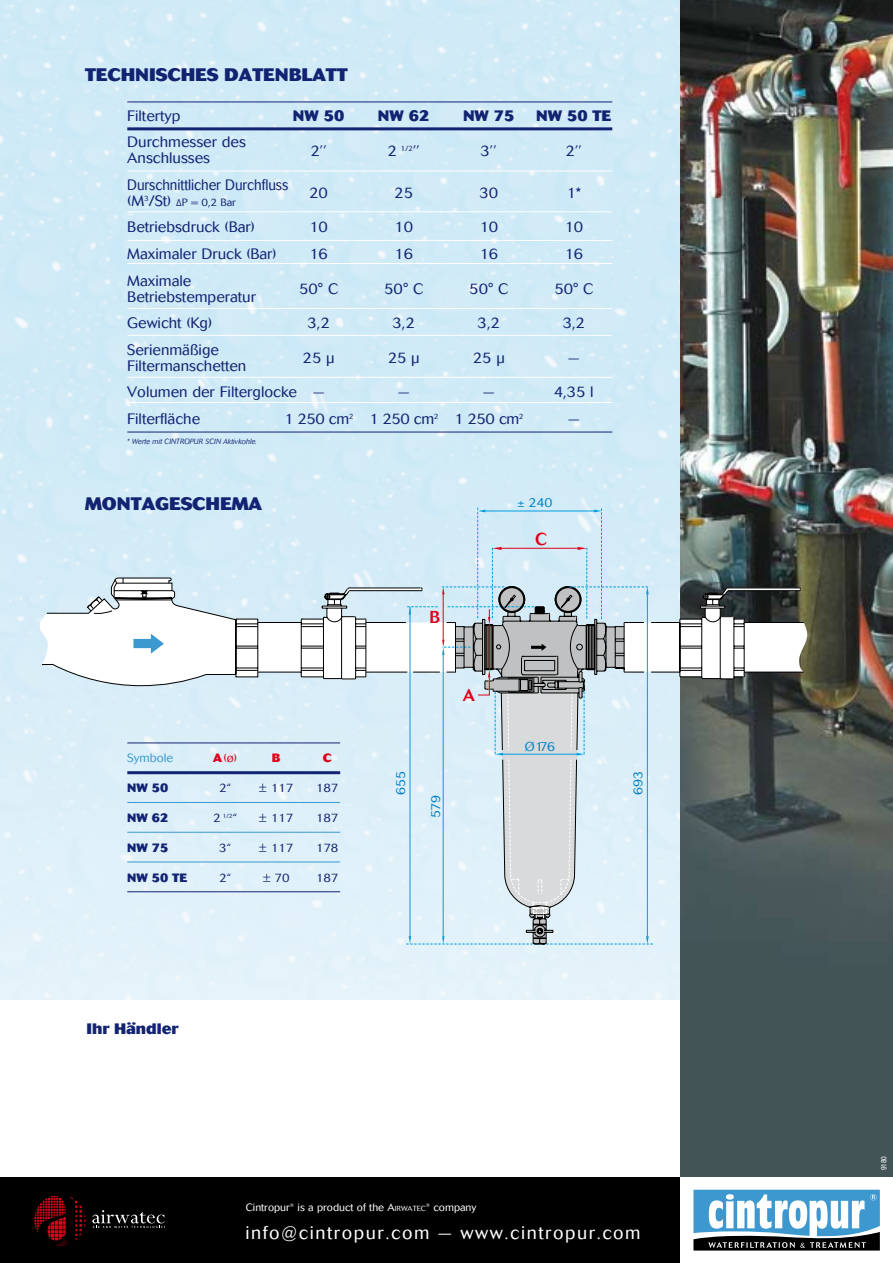
<style>
.page{position:relative;width:893px;height:1263px;background:#fff}
.page>*{position:absolute;margin:0;border:0;box-sizing:border-box;transform-origin:0 0}
.t1{font:300 18px "Cosmos";letter-spacing:.085em;color:#fff}
.t2{font:800 18px "Cosmos";color:#122372}
.t3{font:500 17.1px "Cosmos";color:#e2001a}
.t4{font:300 15px/16px "Cosmos";color:#122372}
.t5{font:800 15px "Cosmos";color:#122372}
.t6{font:300 15px "Cosmos";color:#122372;scale:.9 1}
.t7{font:300 15px "Cosmos";letter-spacing:-.025em;color:#122372}
.t8{font:300 12.9px "Cosmos";color:#0081c6}
.t9{font:300 12px "Cosmos";color:#122372}
.t10{font:800 12px "Cosmos";color:#122372}
.t11{font:300 12px "Cosmos";color:#3c99d0}
.t12{font:300 12px "Cosmos";color:#e2001a}
.t13{font:800 12px "Cosmos";color:#e2001a}
.t14{font:300 10.5px "Cosmos";color:#fff}
.t15{font:300 10.5px "Cosmos";color:#122372}
.t16{font:italic 300 7.5px "Cosmos";color:#122372;scale:.95 1}
.t17{font:condensed 7.5px "Helvetica Neue";color:#fff}
.t18{font:300 6px "Cosmos";color:#122372}
.s1{font-size:15px}
.s2{font-family:"Myriad Pro";font-weight:400;font-size:10.35px}
.s3{font-weight:800}
.s4{font-size:12px}
.s5{font-size:7.35px}
</style>
<div class="page">
<div style="left:0;top:1178px;width:680px;height:85px;background:#000"></div>
<img style="left:0;top:0;width:680px;height:999px">
<img style="left:680px;top:0;width:213px;height:1177px">
<svg style="left:693px;top:1190px;width:187px;height:60px"></svg>
<hr style="left:127px;top:127px;width:485px;height:3px;background:#122372">
<hr style="left:127px;top:102px;width:485px;height:1px;background:#122372">
<hr style="left:127px;top:171px;width:485px;height:1px;background:#fff">
<hr style="left:127px;top:211px;width:485px;height:1px;background:#fff">
<hr style="left:127px;top:240px;width:485px;height:1px;background:#fff">
<hr style="left:127px;top:263px;width:485px;height:1px;background:#fff">
<hr style="left:127px;top:308px;width:485px;height:1px;background:#fff">
<hr style="left:127px;top:335px;width:485px;height:1px;background:#fff">
<hr style="left:127px;top:377px;width:485px;height:1px;background:#fff">
<hr style="left:127px;top:402px;width:485px;height:1px;background:#fff">
<hr style="left:127px;top:432px;width:485px;height:1px;background:#122372">
<svg style="left:92px;top:1210px;width:73px;height:18px"></svg>
<svg style="left:34px;top:1196px;width:51px;height:50px"></svg>
<svg style="left:40px;top:501px;width:767px;height:444px"></svg>
<p class="t2" style="left:85px;top:64px;width:264px">TECHNISCHES DATENBLATT</p>
<p class="t4" style="left:127px;top:108px;width:55px">Filtertyp</p>
<p class="t5" style="left:293px;top:107px;width:53px">NW 50</p>
<p class="t5" style="left:378px;top:107px;width:53px">NW 62</p>
<p class="t5" style="left:463px;top:107px;width:53px">NW 75</p>
<p class="t5" style="left:536px;top:107px;width:76px">NW 50 TE</p>
<p class="t4" style="left:127px;top:134px;width:120px">Durchmesser des<br>Anschlusses</p>
<p class="t4" style="left:310px;top:143px;width:18px">2’’</p>
<p class="t4" style="left:387px;top:143px;width:34px">2 <sup>1/2</sup>’’</p>
<p class="t4" style="left:481px;top:143px;width:18px">3’’</p>
<p class="t4" style="left:566px;top:143px;width:18px">2’’</p>
<p class="t6" style="left:127px;top:176px;width:180px">Durschnittlicher Durchfluss</p>
<p class="t15" style="left:127px;top:196px;width:110px"><span class="s1">(M</span><sup>3</sup><span class="s1">/St)</span> <span class="s2">∆</span>P = 0,2 Bar</p>
<p class="t4" style="left:309px;top:185px;width:20px">20</p>
<p class="t4" style="left:394px;top:185px;width:20px">25</p>
<p class="t4" style="left:479px;top:185px;width:20px">30</p>
<p class="t4" style="left:566px;top:185px;width:16px">1*</p>
<p class="t4" style="left:127px;top:219px;width:129px">Betriebsdruck (Bar)</p>
<p class="t4" style="left:309px;top:219px;width:20px">10</p>
<p class="t4" style="left:394px;top:219px;width:20px">10</p>
<p class="t4" style="left:479px;top:219px;width:20px">10</p>
<p class="t4" style="left:564px;top:219px;width:20px">10</p>
<p class="t4" style="left:127px;top:246px;width:151px">Maximaler Druck (Bar)</p>
<p class="t4" style="left:309px;top:246px;width:20px">16</p>
<p class="t4" style="left:394px;top:246px;width:20px">16</p>
<p class="t4" style="left:479px;top:246px;width:20px">16</p>
<p class="t4" style="left:564px;top:246px;width:20px">16</p>
<p class="t4" style="left:127px;top:272px;width:130px">Maximale<br>Betriebstemperatur</p>
<p class="t4" style="left:299px;top:281px;width:40px">50° C</p>
<p class="t4" style="left:384px;top:281px;width:40px">50° C</p>
<p class="t4" style="left:469px;top:281px;width:40px">50° C</p>
<p class="t4" style="left:554px;top:281px;width:40px">50° C</p>
<p class="t4" style="left:127px;top:315px;width:86px">Gewicht (Kg)</p>
<p class="t4" style="left:308px;top:315px;width:24px">3,2</p>
<p class="t4" style="left:393px;top:315px;width:24px">3,2</p>
<p class="t4" style="left:478px;top:315px;width:24px">3,2</p>
<p class="t4" style="left:563px;top:315px;width:24px">3,2</p>
<p class="t4" style="left:127px;top:341px;width:121px">Serienmäßige<br>Filtermanschetten</p>
<p class="t4" style="left:303px;top:350px;width:34px">25 µ</p>
<p class="t4" style="left:388px;top:350px;width:34px">25 µ</p>
<p class="t4" style="left:473px;top:350px;width:34px">25 µ</p>
<p class="t4" style="left:568px;top:350px;width:13px">—</p>
<p class="t4" style="left:127px;top:384px;width:198px">Volumen der Filterglocke —</p>
<p class="t4" style="left:398px;top:384px;width:13px">—</p>
<p class="t4" style="left:483px;top:384px;width:13px">—</p>
<p class="t4" style="left:554px;top:384px;width:41px">4,35 l</p>
<p class="t4" style="left:127px;top:411px;width:74px">Filterfläche</p>
<p class="t7" style="left:284px;top:410px;width:241px">1 250 cm<sup>2</sup> 1 250 cm<sup>2</sup> 1 250 cm<sup>2</sup></p>
<p class="t4" style="left:568px;top:411px;width:13px">—</p>
<p class="t16" style="left:127px;top:437px;width:138px">* Werte mit CINTROPUR SCIN Aktivkohle.</p>
<p class="t2" style="left:85px;top:493px;width:179px">MONTAGESCHEMA</p>
<p class="t11" style="left:127px;top:751px;width:47px">Symbole</p>
<p class="t12" style="left:213px;top:751px;width:25px"><span class="s3">A</span>(ø)</p>
<p class="t13" style="left:272px;top:751px;width:10px">B</p>
<p class="t13" style="left:323px;top:751px;width:10px">C</p>
<p class="t10" style="left:127px;top:781px;width:43px">NW 50</p>
<p class="t9" style="left:219px;top:781px;width:13px">2“</p>
<p class="t9" style="left:259px;top:781px;width:36px">± 117</p>
<p class="t9" style="left:316px;top:781px;width:24px">187</p>
<p class="t10" style="left:127px;top:811px;width:43px">NW 62</p>
<p class="t18" style="left:213px;top:813px;width:25px"><span class="s4">2</span> 1/2<span class="s4">“</span></p>
<p class="t9" style="left:259px;top:811px;width:36px">± 117</p>
<p class="t9" style="left:316px;top:811px;width:24px">187</p>
<p class="t10" style="left:127px;top:841px;width:43px">NW 75</p>
<p class="t9" style="left:219px;top:841px;width:13px">3“</p>
<p class="t9" style="left:259px;top:841px;width:36px">± 117</p>
<p class="t9" style="left:316px;top:841px;width:24px">178</p>
<p class="t10" style="left:127px;top:871px;width:61px">NW 50 TE</p>
<p class="t9" style="left:219px;top:871px;width:13px">2“</p>
<p class="t9" style="left:263px;top:871px;width:28px">± 70</p>
<p class="t9" style="left:316px;top:871px;width:24px">187</p>
<p class="t5" style="left:87px;top:1020px;width:93px">Ihr Händler</p>
<p class="t3" style="left:429px;top:607px;width:12px">B</p>
<p class="t3" style="left:463px;top:685px;width:14px">A</p>
<p class="t8" style="left:393px;top:795px;width:26px;rotate:-90deg">655</p>
<p class="t8" style="left:428px;top:818px;width:24px;rotate:-90deg">579</p>
<p class="t8" style="left:528px;top:495px;width:26px">240</p>
<p class="t3" style="left:535px;top:529px;width:13px">C</p>
<p class="t8" style="left:525px;top:739px;width:32px">Ø176</p>
<p class="t14" style="left:246px;top:1201px;width:232px">Cintropur<sup>®</sup> is a product of the A<span class="s5">IRWATEC</span><sup>®</sup> company</p>
<p class="t8" style="left:631px;top:795px;width:26px;rotate:-90deg">693</p>
<p class="t1" style="left:246px;top:1222px;width:397px">info@cintropur.com — www.cintropur.com</p>
<p class="t17" style="left:879px;top:1170px;width:16px;rotate:-90deg">9180</p>
</div>
